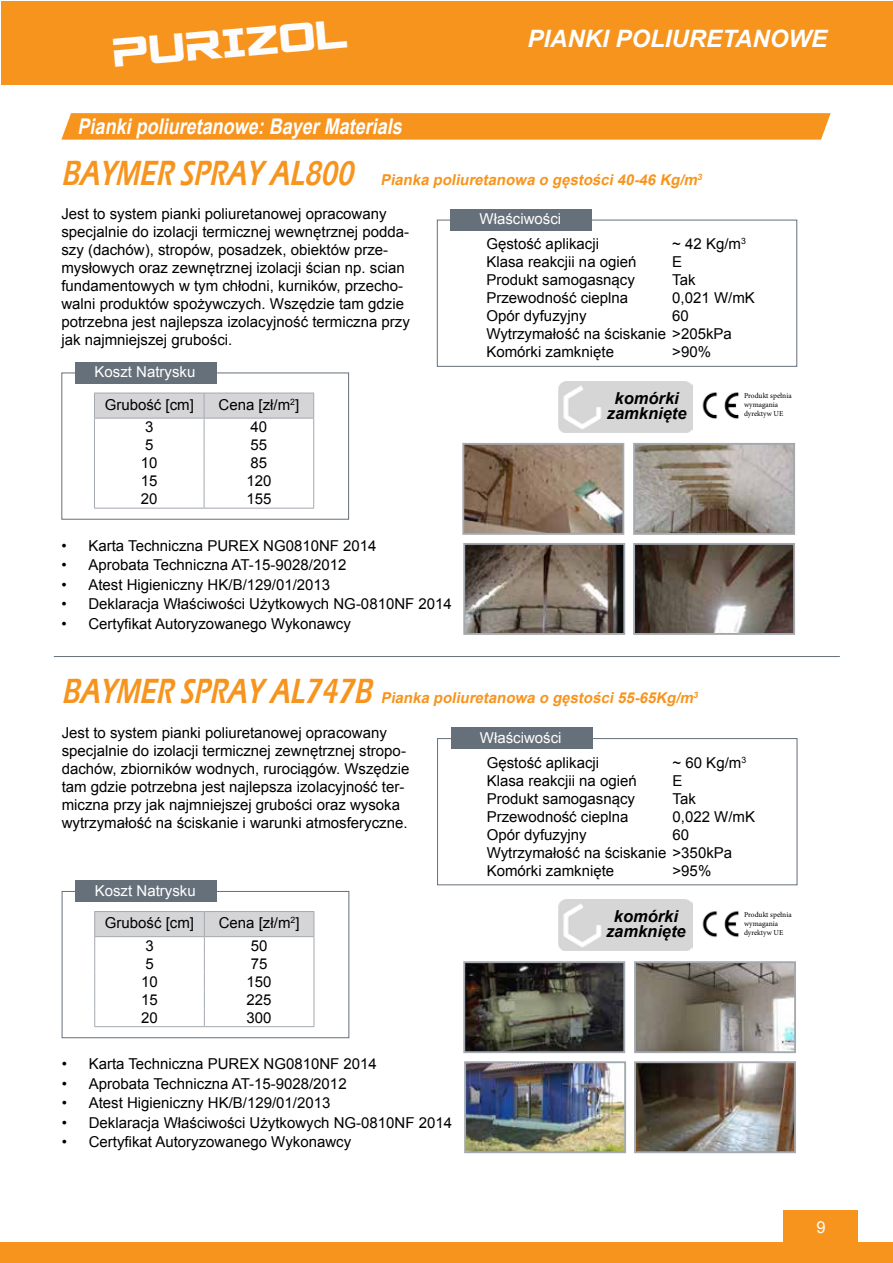
<style>
.page{position:relative;width:893px;height:1263px;background:#fff}
.page>*{position:absolute;margin:0;border:0;box-sizing:border-box;transform-origin:0 0}
.t1{font:45px "Spy Agency";color:#fcfcfc}
.t2{font:italic 600 36px "Eras ITC";color:#f7941d;scale:.75 1}
.t3{font:italic 700 24px "Arial";color:#fff}
.t4{font:italic 700 21.6px "Arial";color:#fff;scale:.83 1}
.t5{font:italic 700 21px "Arial";color:#fff}
.t6{font:italic 700 16.5px/15px "Arial";color:#000;text-align:center}
.t7{font:16.5px "Arial";color:#fff}
.t8{font:15px/18px "Arial";color:#000}
.t9{font:italic 700 15px "Arial";color:#f7941d}
.t10{font:15px "Arial";color:#fff}
.t11{font:7.5px/9px "Minion Pro";color:#000}
</style>
<div class="page">
<div style="left:0;top:1243px;width:893px;height:20px;background:#f7941d"></div>
<div style="left:783px;top:1210px;width:74px;height:46px;background:#f7941e"></div>
<div style="left:1px;top:1px;width:891px;height:84px;background:#f7941d"></div>
<hr style="left:54px;top:656px;width:786px;height:1px;background:#66707a">
<img style="left:558px;top:899px;width:134px;height:52px">
<img style="left:466px;top:546px;width:156px;height:86px">
<div style="left:463px;top:543px;width:162px;height:92px;border:2px solid #a3a9af"></div>
<img style="left:636px;top:546px;width:156px;height:86px">
<div style="left:633px;top:543px;width:162px;height:92px;border:2px solid #a3a9af"></div>
<img style="left:465px;top:446px;width:156px;height:86px">
<div style="left:462px;top:443px;width:162px;height:92px;border:2px solid #a3a9af"></div>
<img style="left:636px;top:446px;width:156px;height:86px">
<div style="left:633px;top:443px;width:162px;height:92px;border:2px solid #a3a9af"></div>
<img style="left:467px;top:1064px;width:156px;height:86px">
<div style="left:464px;top:1061px;width:162px;height:92px;border:2px solid #a3a9af"></div>
<img style="left:637px;top:964px;width:156px;height:86px">
<div style="left:634px;top:961px;width:162px;height:92px;border:2px solid #a3a9af"></div>
<img style="left:466px;top:964px;width:156px;height:86px">
<div style="left:463px;top:961px;width:162px;height:92px;border:2px solid #a3a9af"></div>
<img style="left:637px;top:1064px;width:156px;height:86px">
<div style="left:634px;top:1061px;width:162px;height:92px;border:2px solid #a3a9af"></div>
<img style="left:702px;top:392px;width:37px;height:27px">
<img style="left:702px;top:911px;width:37px;height:27px">
<svg style="left:61px;top:113px;width:770px;height:27px;background:#f79724"></svg>
<div style="left:437px;top:738px;width:360px;height:147px;border:1px solid #656f79"></div>
<div style="left:451px;top:728px;width:141px;height:21px;background:#66707a"></div>
<div style="left:61px;top:373px;width:288px;height:147px;border:1px solid #656f79"></div>
<div style="left:75px;top:362px;width:141px;height:21px;background:#66707a"></div>
<hr style="left:94px;top:508px;width:110px;height:1px;background:#a3a9af">
<hr style="left:204px;top:508px;width:110px;height:1px;background:#a3a9af">
<svg style="left:94px;top:393px;width:220px;height:115px"></svg>
<div style="left:62px;top:891px;width:287px;height:147px;border:1px solid #656f79"></div>
<div style="left:76px;top:880px;width:141px;height:21px;background:#66707a"></div>
<hr style="left:94px;top:1026px;width:110px;height:1px;background:#a3a9af">
<hr style="left:204px;top:1026px;width:110px;height:1px;background:#a3a9af">
<svg style="left:94px;top:911px;width:221px;height:115px"></svg>
<img style="left:558px;top:381px;width:134px;height:51px">
<div style="left:437px;top:220px;width:360px;height:147px;border:1px solid #656f79"></div>
<div style="left:451px;top:209px;width:141px;height:21px;background:#66707a"></div>
<h1 class="t1" style="left:110px;top:30px;width:238px;rotate:-5deg">PURIZOL</h1>
<h3 class="t4" style="left:78px;top:112px;width:398px">Piankipoliuretanowe:BayerMaterials</h3>
<h3 class="t3" style="left:527px;top:23px;width:301px">PIANKI POLIURETANOWE</h3>
<h3 class="t5" style="left:526px;top:25px;width:264px">PIANKI POLIURETANOWE</h3>
<h2 class="t2" style="left:61px;top:152px;width:400px">BAYMER SPRAY AL800</h2>
<p class="t9" style="left:380px;top:170px;width:325px">Pianka poliuretanowa o gęstości40-46 Kg/m<sup>3</sup></p>
<p class="t8" style="left:61px;top:205px;width:350px">Jest to system pianki poliuretanowej opracowany specjalnie do izolacji termicznej wewnętrznej podda&shy;szy (dachów), stropów, posadzek, obiektów prze&shy;mysłowych oraz zewnętrznej izolacji ścian np. scian fundamentowych w tym chłodni, kurników, przecho&shy;walni produktów spożywczych. Wszędzie tam gdzie potrzebna jest najlepsza izolacyjność termiczna przy jak najmniejszej grubości.</p>
<p class="t10" style="left:95px;top:362px;width:102px">Koszt Natrysku</p>
<p class="t8" style="left:105px;top:396px;width:91px">Grubość [cm]</p>
<p class="t8" style="left:219px;top:396px;width:82px">Cena [zł/m<sup>2</sup>]</p>
<p class="t8" style="left:145px;top:418px;width:10px">3</p>
<p class="t8" style="left:251px;top:418px;width:18px">40</p>
<p class="t8" style="left:145px;top:436px;width:10px">5</p>
<p class="t8" style="left:251px;top:436px;width:18px">55</p>
<p class="t8" style="left:141px;top:454px;width:18px">10</p>
<p class="t8" style="left:251px;top:454px;width:18px">85</p>
<p class="t8" style="left:141px;top:472px;width:18px">15</p>
<p class="t8" style="left:246px;top:472px;width:27px">120</p>
<p class="t8" style="left:141px;top:490px;width:18px">20</p>
<p class="t8" style="left:246px;top:490px;width:27px">155</p>
<p class="t8" style="left:61px;top:536px;width:317px">• Karta Techniczna PUREX NG0810NF 2014</p>
<p class="t8" style="left:61px;top:556px;width:286px">• Aprobata Techniczna AT-15-9028/2012</p>
<p class="t8" style="left:61px;top:575px;width:270px">• Atest Higieniczny HK/B/129/01/2013</p>
<p class="t8" style="left:61px;top:595px;width:392px">• Deklaracja Właściwości Użytkowych NG-0810NF 2014</p>
<p class="t8" style="left:61px;top:614px;width:291px">• Certyfikat Autoryzowanego Wykonawcy</p>
<p class="t10" style="left:480px;top:209px;width:83px">Właściwości</p>
<p class="t8" style="left:486px;top:235px;width:247px">Gęstość aplikacji<br>Klasa reakcjii na ogień<br>Produkt samogasnący<br>Przewodność cieplna<br>Opór dyfuzyjny<br>Wytrzymałość na ściskanie &gt;205kPa<br>Komórki zamknięte</p>
<p class="t8" style="left:672px;top:235px;width:84px">~ 42 Kg/m<sup>3<br></sup>E<br>Tak<br>0,021 W/mK<br>60</p>
<p class="t8" style="left:672px;top:343px;width:40px">&gt;90%</p>
<p class="t6" style="left:607px;top:392px;width:81px">komórki zamknięte</p>
<p class="t11" style="left:744px;top:392px;width:49px">Produkt spełnia wymagania dyrektyw UE</p>
<h2 class="t2" style="left:62px;top:671px;width:424px">BAYMER SPRAY AL747B</h2>
<p class="t9" style="left:381px;top:688px;width:321px">Pianka poliuretanowa o gęstości55-65Kg/m<sup>3</sup></p>
<p class="t8" style="left:62px;top:723px;width:349px">Jest to system pianki poliuretanowej opracowany specjalnie do izolacji termicznej zewnętrznej stropo&shy;dachów, zbiorników wodnych, rurociągów. Wszędzie tam gdzie potrzebna jest najlepsza izolacyjność ter&shy;miczna przy jak najmniejszej grubości oraz wysoka wytrzymałość na ściskanie i warunki atmosferyczne.</p>
<p class="t10" style="left:95px;top:880px;width:102px">Koszt Natrysku</p>
<p class="t8" style="left:105px;top:914px;width:91px">Grubość [cm]</p>
<p class="t8" style="left:219px;top:914px;width:82px">Cena [zł/m<sup>2</sup>]</p>
<p class="t8" style="left:145px;top:936px;width:10px">3</p>
<p class="t8" style="left:251px;top:936px;width:18px">50</p>
<p class="t8" style="left:145px;top:954px;width:10px">5</p>
<p class="t8" style="left:251px;top:954px;width:18px">75</p>
<p class="t8" style="left:141px;top:972px;width:18px">10</p>
<p class="t8" style="left:247px;top:972px;width:27px">150</p>
<p class="t8" style="left:141px;top:990px;width:18px">15</p>
<p class="t8" style="left:247px;top:990px;width:27px">225</p>
<p class="t8" style="left:141px;top:1008px;width:18px">20</p>
<p class="t8" style="left:247px;top:1008px;width:27px">300</p>
<p class="t8" style="left:62px;top:1055px;width:317px">• Karta Techniczna PUREX NG0810NF 2014</p>
<p class="t8" style="left:62px;top:1074px;width:286px">• Aprobata Techniczna AT-15-9028/2012</p>
<p class="t8" style="left:62px;top:1094px;width:270px">• Atest Higieniczny HK/B/129/01/2013</p>
<p class="t8" style="left:62px;top:1113px;width:392px">• Deklaracja Właściwości Użytkowych NG-0810NF 2014</p>
<p class="t8" style="left:62px;top:1133px;width:291px">• Certyfikat Autoryzowanego Wykonawcy</p>
<p class="t10" style="left:480px;top:728px;width:83px">Właściwości</p>
<p class="t8" style="left:487px;top:754px;width:247px">Gęstość aplikacji<br>Klasa reakcjii na ogień<br>Produkt samogasnący<br>Przewodność cieplna<br>Opór dyfuzyjny<br>Wytrzymałość na ściskanie &gt;350kPa<br>Komórki zamknięte</p>
<p class="t8" style="left:672px;top:754px;width:84px">~ 60 Kg/m<sup>3<br></sup>E<br>Tak<br>0,022 W/mK<br>60</p>
<p class="t8" style="left:672px;top:862px;width:40px">&gt;95%</p>
<p class="t6" style="left:606px;top:909px;width:81px">komórki zamknięte</p>
<p class="t11" style="left:744px;top:910px;width:49px">Produkt spełnia wymagania dyrektyw UE</p>
<p class="t7" style="left:817px;top:1216px;width:11px">9</p>
</div>
